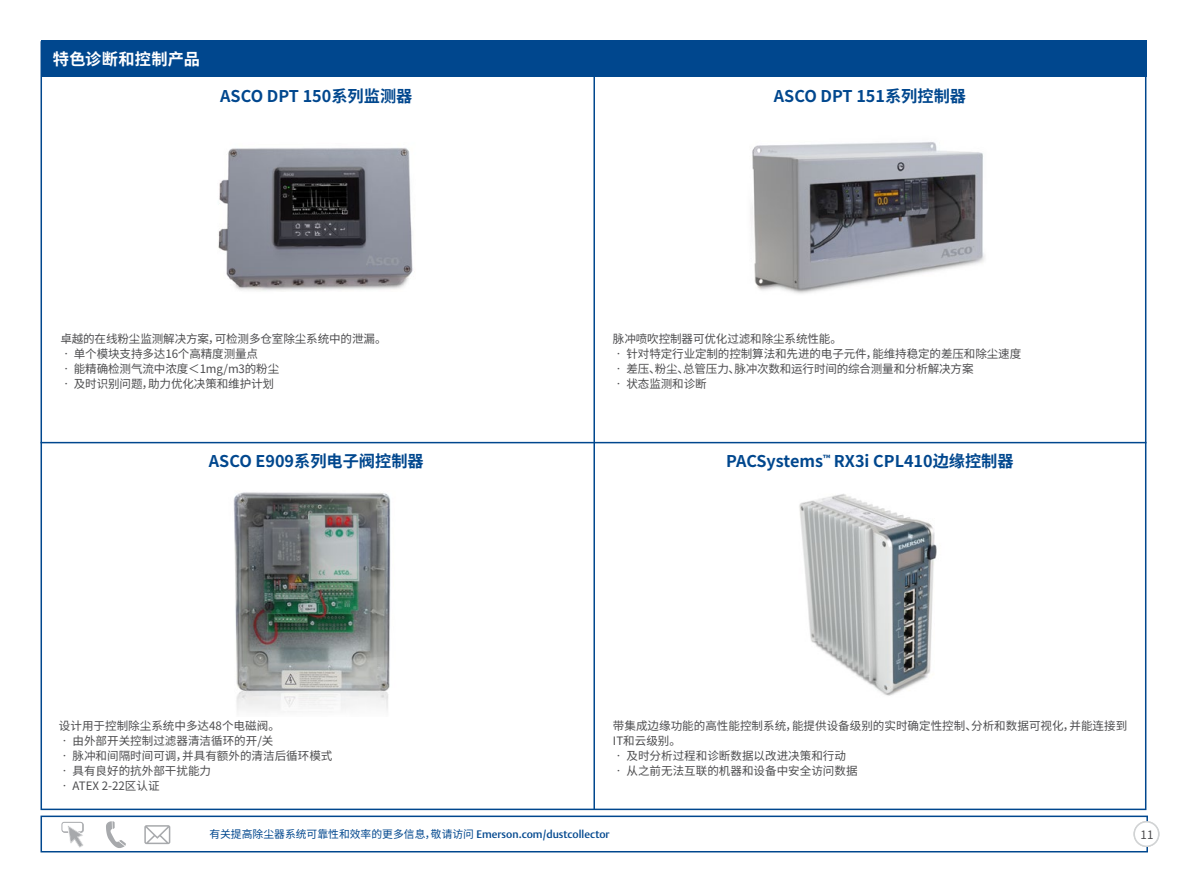
<style>
.page{position:relative;width:1187px;height:893px;background:#fff}
.page>*{position:absolute;margin:0;border:0;box-sizing:border-box;transform-origin:0 0}
.t1{font:700 16.2px "Noto Sans CJ Ksc";color:#00478e}
.t2{font:700 16.2px "Noto Sans CJ Ksc";letter-spacing:.02em;color:#fff}
.t3{font:11.55px/14.9px "Noto Sans CJ Ksc";letter-spacing:-.01em;color:#4c4c4e}
.t4{font:10.8px "Noto Sans CJ Ksc";color:#00478e}
.s1{font-family:"DTL Argo T";font-weight:500}
</style>
<div class="page">
<svg style="left:106px;top:821px;width:20px;height:27px"></svg>
<svg style="left:144px;top:825px;width:26px;height:19px"></svg>
<svg style="left:61px;top:822px;width:23px;height:26px"></svg>
<div style="left:40px;top:816px;width:1107px;height:36px;border:2px solid #00478e"></div>
<div style="left:1134px;top:822px;width:24px;height:24px;background:#fff;border-radius:50%"></div>
<div style="left:1133px;top:821px;width:26px;height:26px;border:2px solid #d1d3d4;border-radius:50%"></div>
<div style="left:40px;top:41px;width:1106px;height:36px;background:#00478e"></div>
<img style="left:233px;top:492px;width:158px;height:220px">
<hr style="left:593px;top:41px;width:2px;height:768px;background:#00478e">
<hr style="left:40px;top:442px;width:1106px;height:1px;background:#00478e">
<img style="left:218px;top:148px;width:195px;height:143px">
<img style="left:751px;top:142px;width:234px;height:152px">
<img style="left:799px;top:494px;width:138px;height:202px">
<p class="t2" style="left:53px;top:50px;width:149px">特色诊断和控制产品</p>
<p class="t1" style="left:220px;top:87px;width:194px">ASCO DPT 150系列监测器</p>
<p class="t1" style="left:773px;top:87px;width:194px">ASCO DPT 151系列控制器</p>
<p class="t3" style="left:60px;top:332px;width:328px">卓越的在线粉尘监测解决方案，可检测多仓室除尘系统中的泄漏。</p>
<p class="t3" style="left:60px;top:347px;width:199px">• 单个模块支持多达16个高精度测量点</p>
<p class="t3" style="left:60px;top:362px;width:220px">• 能精确检测气流中浓度＜1mg/m3的粉尘</p>
<p class="t3" style="left:60px;top:377px;width:215px">• 及时识别问题，助力优化决策和维护计划</p>
<p class="t3" style="left:613px;top:332px;width:230px">脉冲喷吹控制器可优化过滤和除尘系统性能。</p>
<p class="t3" style="left:613px;top:347px;width:410px">• 针对特定行业定制的控制算法和先进的电子元件，能维持稳定的差压和除尘速度</p>
<p class="t3" style="left:613px;top:362px;width:362px">• 差压、粉尘、总管压力、脉冲次数和运行时间的综合测量和分析解决方案</p>
<p class="t3" style="left:613px;top:377px;width:95px">• 状态监测和诊断</p>
<p class="t1" style="left:209px;top:452px;width:216px">ASCO E909系列电子阀控制器</p>
<p class="t1" style="left:726px;top:452px;width:289px">PACSystems<sup>™</sup> RX3i CPL410边缘控制器</p>
<p class="t3" style="left:59px;top:719px;width:222px">设计用于控制除尘系统中多达48个电磁阀。</p>
<p class="t3" style="left:59px;top:734px;width:216px">• 由外部开关控制过滤器清洁循环的开/关</p>
<p class="t3" style="left:59px;top:749px;width:275px">• 脉冲和间隔时间可调，并具有额外的清洁后循环模式</p>
<p class="t3" style="left:59px;top:763px;width:154px">• 具有良好的抗外部干扰能力</p>
<p class="t3" style="left:59px;top:778px;width:102px">• ATEX 2-22区认证</p>
<p class="t3" style="left:613px;top:719px;width:515px">带集成边缘功能的高性能控制系统，能提供设备级别的实时确定性控制、分析和数据可视化，并能连接到<br>IT和云级别。</p>
<p class="t3" style="left:613px;top:749px;width:234px">• 及时分析过程和诊断数据以改进决策和行动</p>
<p class="t3" style="left:613px;top:763px;width:246px">• 从之前无法互联的机器和设备中安全访问数据</p>
<p class="t4" style="left:209px;top:828px;width:402px">有关提高除尘器系统可靠性和效率的更多信息，敬请访问 <span class="s1">Emerson.com/dustcollector</span></p>
<p class="t3" style="left:1140px;top:827px;width:14px">11</p>
</div>
